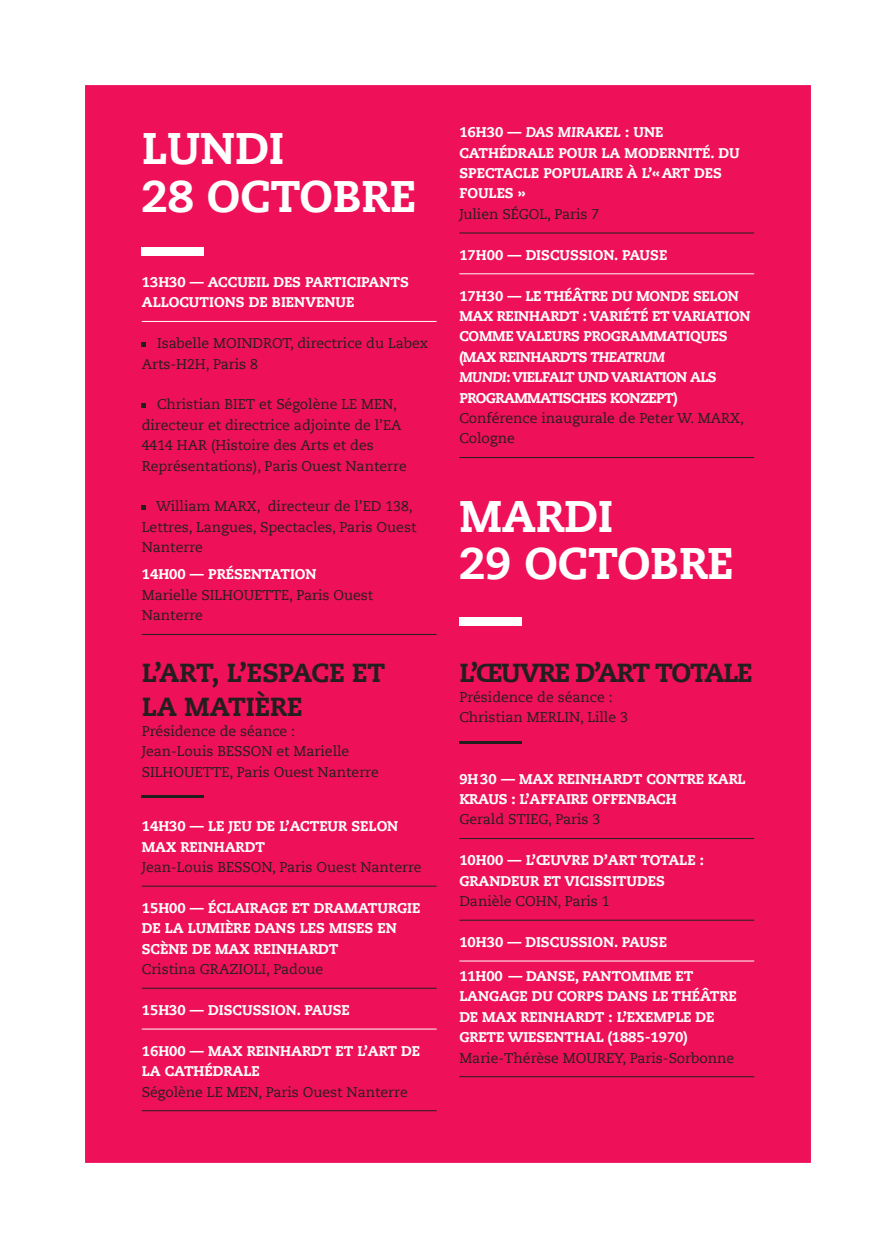
<style>
.page{position:relative;width:896px;height:1248px;background:#fff}
.page>*{position:absolute;margin:0;border:0;box-sizing:border-box;transform-origin:0 0}
.DATE{font:800 44px "Caecilia Com 85";color:#fff}
.LIEU{font:800 26px/34px "Caecilia Com 85";letter-spacing:-.005em;color:#231f20}
.LIEU-2{font:800 26px "Caecilia Com 85";letter-spacing:-.03em;color:#231f20}
.HEURE___TITRE_INTERV{font:800 14px/20.4px "Caecilia Com 85";color:#fff}
.Intervenant_s{font:14px/20.4px "Caecilia Com 55 Roman";color:#231f20}
.HEURE___TITRE_INTERV-2{font:800 14px/20.4px "Caecilia Com 85";letter-spacing:-.02em;color:#fff}
.HEURE___TITRE_INTERV-3{font:14px/20.4px "Caecilia Com 55 Roman";color:#231f20}
.s1{font-family:"Caecilia Com 85";font-weight:800;color:#fff}
.s2{font-family:"Caecilia Com 55 Roman";font-weight:400;color:#231f20}
.s3{font-family:"Caecilia Com 86";font-style:italic}
</style>
<div class="page">
<div style="left:85px;top:85px;width:726px;height:1077px;background:#ee1059"></div>
<hr style="left:142px;top:321px;width:295px;height:1px;background:#fff">
<hr style="left:142px;top:634px;width:295px;height:1px;background:#231f20">
<hr style="left:142px;top:885px;width:295px;height:1px;background:#231f20">
<hr style="left:142px;top:987px;width:295px;height:1px;background:#231f20">
<hr style="left:142px;top:1028px;width:295px;height:1px;background:#fff">
<hr style="left:142px;top:1110px;width:295px;height:1px;background:#231f20">
<hr style="left:459px;top:232px;width:295px;height:1px;background:#231f20">
<hr style="left:459px;top:273px;width:295px;height:1px;background:#fff">
<hr style="left:459px;top:457px;width:295px;height:1px;background:#231f20">
<hr style="left:459px;top:838px;width:295px;height:1px;background:#231f20">
<hr style="left:459px;top:919px;width:295px;height:1px;background:#231f20">
<hr style="left:459px;top:960px;width:295px;height:1px;background:#fff">
<hr style="left:459px;top:1076px;width:295px;height:1px;background:#231f20">
<svg style="left:142px;top:342px;width:4px;height:4px"></svg>
<svg style="left:142px;top:403px;width:4px;height:4px"></svg>
<svg style="left:142px;top:505px;width:4px;height:4px"></svg>
<hr style="left:142px;top:795px;width:62px;height:3px;background:#231f20">
<hr style="left:459px;top:741px;width:63px;height:2px;background:#231f20">
<div style="left:459px;top:616px;width:63px;height:9px;background:#fff"></div>
<div style="left:142px;top:247px;width:62px;height:9px;background:#fff"></div>
<p class="DATE" style="left:142px;top:118px;width:144px">LUNDI</p>
<p class="DATE" style="left:142px;top:166px;width:276px">28 OCTOBRE</p>
<p class="HEURE___TITRE_INTERV" style="left:142px;top:271px;width:269px">13H30 — ACCUEIL DES PARTICIPANTS<br>ALLOCUTIONS DE BIENVENUE</p>
<p class="Intervenant_s" style="left:142px;top:333px;width:288px;text-indent:15px">Isabelle MOINDROT, directrice du Labex<br>Arts-H2H, Paris 8</p>
<p class="Intervenant_s" style="left:142px;top:394px;width:266px;text-indent:15px">Christian BIET et Ségolène LE MEN, directeur et directrice adjointe de l’EA 4414 HAR (Histoire des Arts et des Représentations), Paris Ouest Nanterre</p>
<p class="Intervenant_s" style="left:142px;top:496px;width:276px;text-indent:14px">William MARX, directeur de l’ED 138,<br>Lettres, Langues, Spectacles, Paris Ouest<br>Nanterre</p>
<p class="HEURE___TITRE_INTERV-3" style="left:142px;top:564px;width:233px"><span class="s1">14H00 — PRÉSENTATION<br></span>Marielle SILHOUETTE, Paris Ouest<br>Nanterre</p>
<p class="LIEU" style="left:142px;top:654px;width:245px">L’ART, L’ESPACE ET<br>LA MATIÈRE</p>
<p class="Intervenant_s" style="left:142px;top:720px;width:239px">Présidence de séance :<br>Jean-Louis BESSON et Marielle<br>SILHOUETTE, Paris Ouest Nanterre</p>
<p class="HEURE___TITRE_INTERV" style="left:142px;top:815px;width:281px">14H30 — LE JEU DE L’ACTEUR SELON<br>MAX REINHARDT<br><span class="s2">Jean-Louis BESSON, Paris Ouest Nanterre</span></p>
<p class="HEURE___TITRE_INTERV" style="left:142px;top:897px;width:280px">15H00 — ÉCLAIRAGE ET DRAMATURGIE<br>DE LA LUMIÈRE DANS LES MISES EN<br>SCÈNE DE MAX REINHARDT<br><span class="s2">Cristina GRAZIOLI, Padoue</span></p>
<p class="HEURE___TITRE_INTERV" style="left:142px;top:999px;width:209px">15H30 — DISCUSSION. PAUSE</p>
<p class="HEURE___TITRE_INTERV" style="left:142px;top:1040px;width:280px">16H00 — MAX REINHARDT ET L’ART DE<br>LA CATHÉDRALE<br><span class="s2">Ségolène LE MEN, Paris Ouest Nanterre</span></p>
<p class="HEURE___TITRE_INTERV" style="left:459px;top:122px;width:282px">16H30 — <span class="s3">DAS MIRAKEL</span> : UNE<br>CATHÉDRALE POUR LA MODERNITÉ. DU<br>SPECTACLE POPULAIRE À L’« ART DES<br>FOULES »<br><span class="s2">Julien SÉGOL, Paris 7</span></p>
<p class="HEURE___TITRE_INTERV" style="left:459px;top:244px;width:209px">17H00 — DISCUSSION. PAUSE</p>
<p class="HEURE___TITRE_INTERV-2" style="left:459px;top:285px;width:293px">17H30 — LE THÉÂTRE DU MONDE SELON<br>MAX REINHARDT : VARIÉTÉ ET VARIATION<br>COMME VALEURS PROGRAMMATIQUES (MAX REINHARDTS <span class="s3">THEATRUM<br>MUNDI</span>: VIELFALT UND VARIATION ALS<br>PROGRAMMATISCHES KONZEPT)<br><span class="s2">Conférence inaugurale de Peter W. MARX,<br>Cologne</span></p>
<p class="DATE" style="left:459px;top:486px;width:155px">MARDI</p>
<p class="DATE" style="left:459px;top:533px;width:276px">29 OCTOBRE</p>
<p class="LIEU-2" style="left:459px;top:654px;width:295px">L’ŒUVRE D’ART TOTALE</p>
<p class="Intervenant_s" style="left:459px;top:686px;width:170px">Présidence de séance :<br>Christian MERLIN, Lille 3</p>
<p class="HEURE___TITRE_INTERV" style="left:459px;top:768px;width:288px">9H30 — MAX REINHARDT CONTRE KARL<br>KRAUS : L’AFFAIRE OFFENBACH<br><span class="s2">Gerald STIEG, Paris 3</span></p>
<p class="HEURE___TITRE_INTERV" style="left:459px;top:849px;width:246px">10H00 — L’ŒUVRE D’ART TOTALE :<br>GRANDEUR ET VICISSITUDES<br><span class="s2">Danièle COHN, Paris 1</span></p>
<p class="HEURE___TITRE_INTERV" style="left:459px;top:931px;width:209px">10H30 — DISCUSSION. PAUSE</p>
<p class="HEURE___TITRE_INTERV" style="left:459px;top:965px;width:279px">11H00 — DANSE, PANTOMIME ET<br>LANGAGE DU CORPS DANS LE THÉÂTRE<br>DE MAX REINHARDT : L’EXEMPLE DE<br>GRETE WIESENTHAL (1885-1970)<br><span class="s2">Marie-Thérèse MOUREY, Paris-Sorbonne</span></p>
</div>
